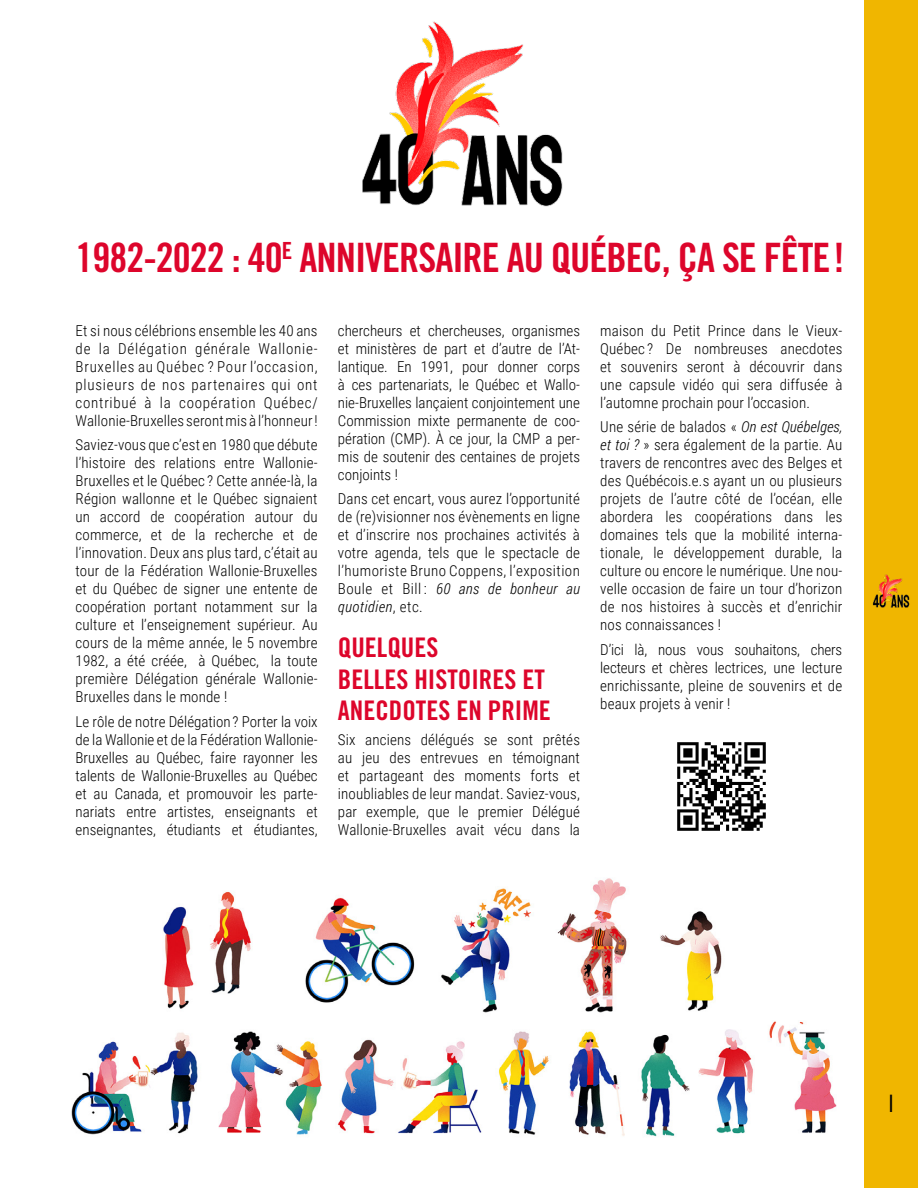
<style>
.page{position:relative;width:918px;height:1188px;background:#fff}
.page>*{position:absolute;margin:0;border:0;box-sizing:border-box;transform-origin:0 0}
._1__Grand_titre{font:40.5px "Trade Gothic Bold Cond Twenty";letter-spacing:-.025em;color:#dd052b}
.Sous-titre_Grand_tit{font:27px/31.5px "Trade Gothic Bold Cond Twenty";color:#dd052b}
.SOUS_TITRE_bas_de_ca{font:24px "Trade Gothic Cond Eighteen";color:#000}
.Texte_de_base_justif{font:300 15px/18px "Roboto Condensed";letter-spacing:.01em;color:#000;text-align:justify}
.s1{font-style:italic}
</style>
<div class="page">
<img style="left:71px;top:878px;width:766px;height:259px">
<div style="left:864px;top:0;width:54px;height:1188px;background:#f0b600"></div>
<img style="left:872px;top:574px;width:38px;height:34px">
<img style="left:362px;top:21px;width:201px;height:186px">
<img style="left:677px;top:742px;width:89px;height:89px">
<p class="_1__Grand_titre" style="left:76px;top:233px;width:771px">1982-2022 : 40<sup>E</sup> ANNIVERSAIRE AU QUÉBEC, ÇA SE FÊTE!</p>
<p class="Texte_de_base_justif" style="left:76px;top:321px;width:244px">Et si nous célébrions ensemble les 40 ans de la Délégation générale Wallonie-Bruxelles au Québec ? Pour l’occasion, plusieurs de nos partenaires qui ont contribué à la coopération Québec/ Wallonie-Bruxelles serontmis à l’honneur !</p>
<p class="Texte_de_base_justif" style="left:76px;top:435px;width:244px">Saviez-vous que c’est en 1980 que -débute l’histoire des relations entre Wallonie-Bruxelles et le Québec ? Cette année-là, la Région wallonne et le -Québec -signaient un accord de coopération autour du commerce, et de la recherche et de -l’innovation. Deux ans plus tard, c’était au tour de la Fédération Wallonie-Bruxelles et du Québec de -signer une entente de coopération portant notamment sur la culture et l’enseignement supérieur. Au cours de la même année, le 5 novembre 1982, a été créée, à Québec, la toute première Délégation générale Wallonie-Bruxelles dans le monde !</p>
<p class="Texte_de_base_justif" style="left:76px;top:712px;width:244px">Le rôle de notre Délégation ? Porter la voix de la Wallonie et de la Fédération Wallonie-Bruxelles au Québec, faire -rayonner les talents de Wallonie-Bruxelles au Québec et au Canada, et promouvoir les parte&shy;nariats entre artistes, enseignants et enseignantes, étudiants et étudiantes,</p>
<p class="Texte_de_base_justif" style="left:338px;top:321px;width:244px">chercheurs et chercheuses, organismes et ministères de part et d’autre de l’At&shy;lantique. En 1991, pour -donner corps à ces partenariats, le Québec et Wallo&shy;nie-Bruxelles lançaient conjointement une Commission mixte permanente de coo&shy;pération (CMP). À ce jour, la CMP a per&shy;mis de soutenir des centaines de projets conjoints !</p>
<p class="Texte_de_base_justif" style="left:338px;top:489px;width:244px">Dans cet encart, vous aurez l’opportunité de (re)visionner nos évènements en ligne et d’inscrire nos prochaines activités à votre agenda, tels que le spectacle de l’humoriste Bruno Coppens, l’exposition Boule et Bill : <span class="s1">60 ans de bonheur au quotidien</span>, etc.</p>
<p class="Sous-titre_Grand_tit" style="left:338px;top:632px;width:214px">QUELQUES<br>BELLES HISTOIRES ET<br>ANECDOTES EN PRIME</p>
<p class="Texte_de_base_justif" style="left:338px;top:730px;width:244px">Six anciens délégués se sont prêtés au jeu des entrevues en témoignant et partageant des moments forts et -inoubliables de leur mandat. Saviez-vous, par exemple, que le premier Délégué Wallonie-Bruxelles avait vécu dans la</p>
<p class="Texte_de_base_justif" style="left:600px;top:321px;width:244px">maison du Petit Prince dans le Vieux-Québec ? De nombreuses -anecdotes et souvenirs seront à découvrir dans une -capsule vidéo qui sera -diffusée à -l’automne prochain pour -l’occasion.</p>
<p class="Texte_de_base_justif" style="left:600px;top:417px;width:244px">Une série de balados « <span class="s1">On est Québelges, et toi ?</span> » sera également de la partie. Au travers de rencontres avec des Belges et des Québécois.e.s ayant un ou -plusieurs projets de l’autre côté de l’océan, elle abordera les coopérations dans les domaines tels que la mobilité interna&shy;tionale, le développement durable, la culture ou encore le numérique. Une nou&shy;velle occasion de faire un tour d’horizon de nos histoires à succès et d’enrichir nos connaissances !</p>
<p class="Texte_de_base_justif" style="left:600px;top:640px;width:244px">D’ici là, nous vous souhaitons, chers lecteurs et chères lectrices, une lecture enrichissante, pleine de souvenirs et de beaux projets à venir !</p>
<p class="SOUS_TITRE_bas_de_ca" style="left:888px;top:1089px;width:7px">I</p>
</div>
